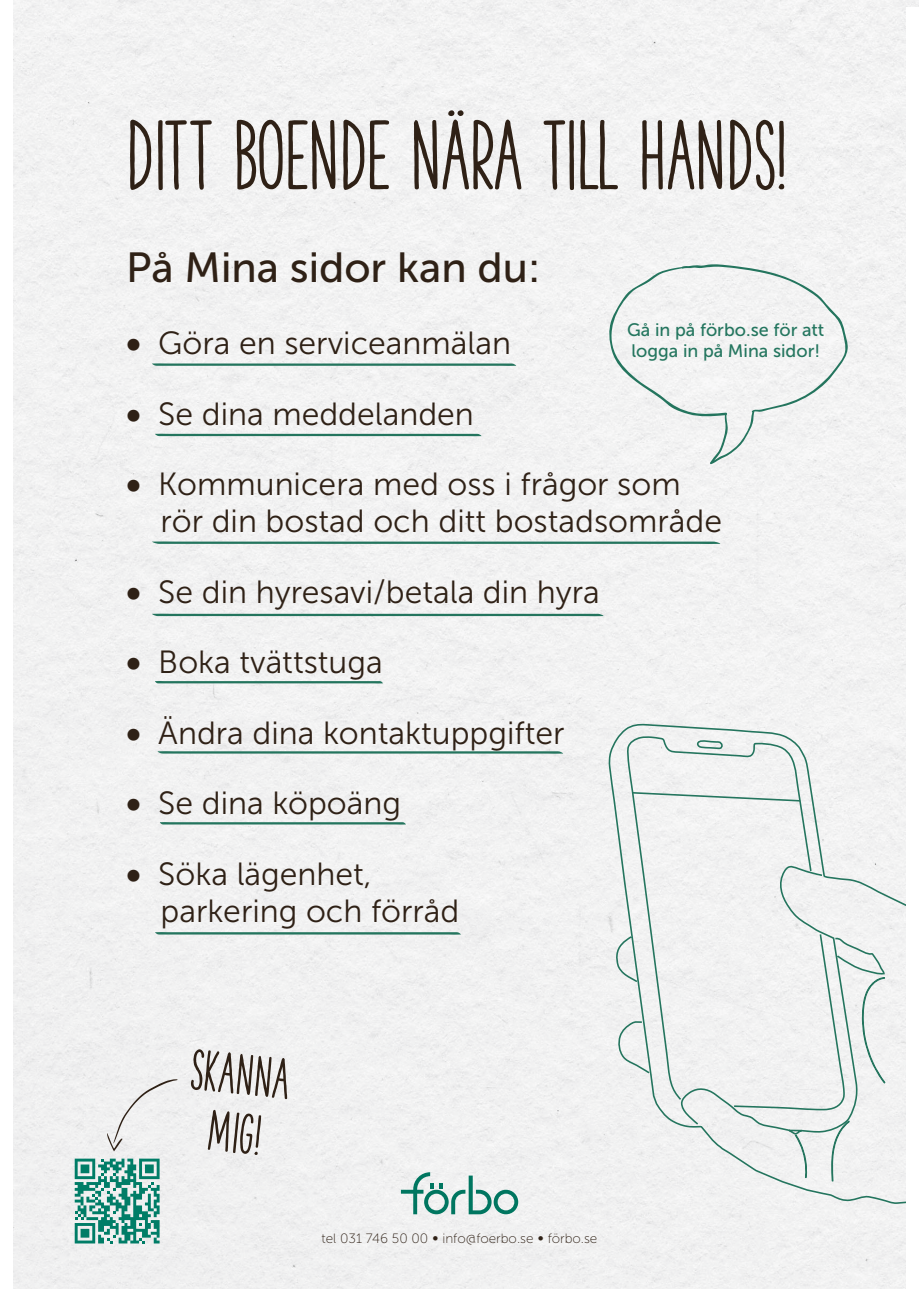
<style>
.page{position:relative;width:919px;height:1289px;background:#fff}
.page>*{position:absolute;margin:0;border:0;box-sizing:border-box;transform-origin:0 0}
.t1{font:900 91.65px "The Hand";color:#2f2116}
.t2{font:900 53.4px/58.7px "The Hand";color:#2f2116;text-align:center}
.t3{font:42px "Museo Sans 500";color:#2f2116}
.t4{font:31.95px/37.3px "Museo Sans 300";color:#2f2116}
.t5{font:18px "Museo Sans 500";color:#24765f}
.t6{font:13.5px "Museo Sans 100";color:#2f2116}
.s1{font-family:"Museo Sans 900"}
</style>
<div class="page">
<div style="left:13px;top:0;width:905px;height:1288px;background:#f1f2f2"></div>
<svg style="left:151px;top:363px;width:365px;height:3px"></svg>
<svg style="left:154px;top:433px;width:328px;height:3px"></svg>
<svg style="left:151px;top:541px;width:570px;height:3px;background:#569381"></svg>
<svg style="left:151px;top:613px;width:453px;height:3px"></svg>
<svg style="left:155px;top:681px;width:228px;height:2px"></svg>
<svg style="left:157px;top:751px;width:406px;height:2px"></svg>
<svg style="left:159px;top:822px;width:247px;height:2px"></svg>
<svg style="left:154px;top:931px;width:307px;height:3px"></svg>
<div style="left:607px;top:723px;width:299px;height:481px;background:#f1f2f2"></div>
<svg style="left:794px;top:1133px;width:12px;height:67px"></svg>
<svg style="left:830px;top:1119px;width:20px;height:106px"></svg>
<svg style="left:861px;top:976px;width:24px;height:108px"></svg>
<svg style="left:630px;top:791px;width:171px;height:11px"></svg>
<svg style="left:401px;top:1172px;width:117px;height:42px"></svg>
<div style="left:605px;top:264px;width:243px;height:200px;background:#f2f3f3"></div>
<svg style="left:75px;top:1158px;width:84px;height:85px"></svg>
<svg style="left:107px;top:1079px;width:71px;height:72px"></svg>
<div style="left:906px;top:7px;width:12px;height:1281px;background:#fff"></div>
<p class="t1" style="left:126px;top:103px;width:659px">DITT BOENDE NÄRA TILL HANDS!</p>
<p class="t3" style="left:126px;top:244px;width:415px">På Mina sidor kan du:</p>
<p class="t4" style="left:126px;top:325px;width:386px"><span class="s1">•</span> Göra en serviceanmälan</p>
<p class="t4" style="left:126px;top:395px;width:349px"><span class="s1">•</span> Se dina meddelanden</p>
<p class="t5" style="left:627px;top:320px;width:199px">Gå in på förbo.se för att</p>
<p class="t5" style="left:631px;top:341px;width:190px">logga in på Mina sidor!</p>
<p class="t4" style="left:126px;top:465px;width:556px"><span class="s1">•</span> Kommunicera med oss i frågor som</p>
<p class="t4" style="left:161px;top:503px;width:563px">rör din bostad och ditt bostadsområde</p>
<p class="t4" style="left:126px;top:573px;width:475px"><span class="s1">•</span> Se din hyresavi/betala din hyra</p>
<p class="t4" style="left:126px;top:644px;width:258px"><span class="s1">•</span> Boka tvättstuga</p>
<p class="t4" style="left:126px;top:714px;width:440px"><span class="s1">•</span> Ändra dina kontaktuppgifter</p>
<p class="t4" style="left:126px;top:784px;width:276px"><span class="s1">•</span> Se dina köpoäng</p>
<p class="t4" style="left:161px;top:855px;width:300px;text-indent:-34px"><span class="s1">•</span> Söka lägenhet, parkering och förråd</p>
<p class="t2" style="left:193px;top:1039px;width:100px;rotate:6deg">SKANNA<br>MIG!</p>
<p class="t6" style="left:321px;top:1231px;width:277px">tel 031 746 50 00 ∞ info@foerbo.se ∞ förbo.se</p>
</div>
